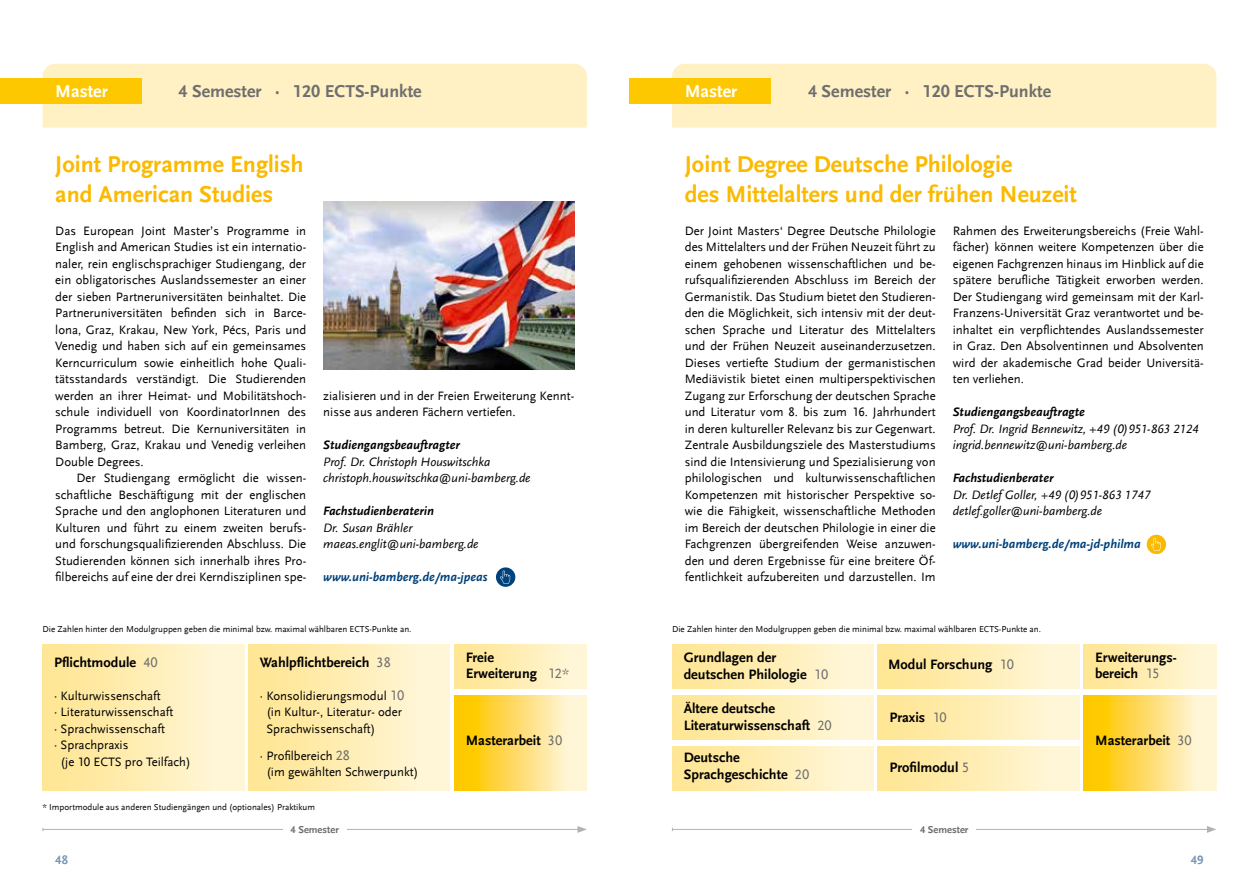
<style>
.page{position:relative;width:1259px;height:893px;background:#fff}
.page>*{position:absolute;margin:0;border:0;box-sizing:border-box;transform-origin:0 0}
.t1{font:700 24px/30px "UB Scala Sans";color:#fbb900}
.t2{font:700 18px "UB Scala Sans";color:#6e6e6e}
.t3{font:700 18px "UB Scala Sans";color:#fff}
.t4{font:700 14.25px/16.5px "UB Scala Sans";color:#000}
.t5{font:12.75px/16.5px "UB Scala Sans";color:#000;text-align:justify}
.t6{font:italic 12.75px/16.5px "UB Scala Sans";color:#000}
.t7{font:italic 700 12.75px "UB Scala Sans";color:#000}
.t8{font:italic 700 12.75px "UB Scala Sans";color:#00427b}
.t9{font:700 12.75px "UB Scala Sans";color:#7696b8}
.t10{font:700 10.5px "UB Scala Sans";color:#6e6e6e}
.t11{font:9px "UB Scala Sans";color:#000}
.s1{font-weight:400;color:#6e6e6e}
.s2{font-size:14.25px;color:#6e6e6e}
</style>
<div class="page">
<div style="left:43px;top:64px;width:544px;height:64px;background:#fff1c4"></div>
<div style="left:672px;top:64px;width:544px;height:64px;background:#fff1c4"></div>
<div style="left:0;top:79px;width:141px;height:25px;background:#fec800"></div>
<div style="left:629px;top:79px;width:142px;height:25px;background:#fec800"></div>
<hr style="left:43px;top:829px;width:537px;height:1px;background:#b1b2b3">
<svg style="left:577px;top:826px;width:10px;height:7px"></svg>
<div style="left:283px;top:825px;width:64px;height:9px;background:#fff"></div>
<hr style="left:672px;top:829px;width:537px;height:1px;background:#b1b2b3">
<svg style="left:1207px;top:826px;width:9px;height:7px"></svg>
<div style="left:912px;top:825px;width:64px;height:9px;background:#fff"></div>
<div style="left:1083px;top:644px;width:133px;height:45px;background:linear-gradient(to right,#ffe58f,#fff7dd)"></div>
<div style="left:672px;top:746px;width:201px;height:45px;background:linear-gradient(to right,#ffe590,#fff7dd)"></div>
<div style="left:878px;top:746px;width:201px;height:45px;background:linear-gradient(to right,#ffe590,#fff7dd)"></div>
<svg style="left:1083px;top:695px;width:133px;height:96px"></svg>
<div style="left:672px;top:695px;width:201px;height:45px;background:linear-gradient(to right,#ffe590,#fff7dd)"></div>
<div style="left:672px;top:644px;width:201px;height:45px;background:linear-gradient(to right,#ffe590,#fff7dd)"></div>
<div style="left:878px;top:695px;width:201px;height:45px;background:linear-gradient(to right,#ffe590,#fff7dd)"></div>
<div style="left:878px;top:644px;width:201px;height:45px;background:linear-gradient(to right,#ffe590,#fff7dd)"></div>
<img style="left:323px;top:201px;width:251px;height:169px">
<svg style="left:496px;top:567px;width:19px;height:20px"></svg>
<svg style="left:500px;top:571px;width:10px;height:12px"></svg>
<svg style="left:1146px;top:535px;width:20px;height:19px"></svg>
<svg style="left:1150px;top:538px;width:11px;height:13px"></svg>
<div style="left:454px;top:644px;width:133px;height:45px;background:linear-gradient(to right,#ffe58f,#fff7dd)"></div>
<svg style="left:454px;top:695px;width:133px;height:96px"></svg>
<div style="left:43px;top:644px;width:201px;height:147px;background:linear-gradient(to right,#ffe590,#fff7dd)"></div>
<div style="left:248px;top:644px;width:202px;height:147px;background:linear-gradient(to right,#ffe590,#fff7dd)"></div>
<h2 class="t3" style="left:55px;top:81px;width:54px">Master</h2>
<h2 class="t2" style="left:179px;top:81px;width:244px">4 Semester · 120 ECTS-Punkte</h2>
<h2 class="t3" style="left:685px;top:81px;width:54px">Master</h2>
<h2 class="t2" style="left:808px;top:81px;width:244px">4 Semester · 120 ECTS-Punkte</h2>
<h1 class="t1" style="left:55px;top:149px;width:250px">Joint Programme English and American Studies</h1>
<h1 class="t1" style="left:685px;top:149px;width:394px">Joint Degree Deutsche Philologie<br>des Mittelalters und der frühen Neuzeit</h1>
<p class="t5" style="left:55px;top:222px;width:252px">Das European Joint Master’s Programme in English and American Studies ist ein internatio&shy;naler, rein englischsprachiger Studiengang, der ein obligatorisches Auslandssemester an einer der sieben Partneruniversitäten beinhaltet. Die Partneruniversitäten befinden sich in Barce&shy;lona, Graz, Krakau, New York, Pécs, Paris und Venedig und haben sich auf ein gemeinsames Kerncurriculum sowie einheitlich hohe Quali&shy;tätsstandards verständigt. Die Studierenden werden an ihrer Heimat- und Mobilitätshoch&shy;schule individuell von KoordinatorInnen des Programms betreut. Die Kernuniversitäten in Bamberg, Graz, Krakau und Venedig verleihen Double Degrees.</p>
<p class="t5" style="left:55px;top:470px;width:252px;text-indent:21px">Der Studiengang ermöglicht die wissen&shy;schaftliche Beschäftigung mit der englischen Sprache und den anglophonen Literaturen und Kulturen und führt zu einem zweiten berufs&shy;und forschungsqualifizierenden Abschluss. Die Studierenden können sich innerhalb ihres Pro&shy;filbereichs auf eine der drei Kerndisziplinen spe-</p>
<p class="t5" style="left:323px;top:387px;width:252px">zialisieren und in der Freien Erweiterung Kennt&shy;nisse aus anderen Fächern vertiefen.</p>
<p class="t7" style="left:323px;top:437px;width:138px">Studiengangsbeauftragter</p>
<p class="t6" style="left:323px;top:453px;width:209px">Prof. Dr. Christoph Houswitschka christoph.houswitschka@uni-bamberg.de</p>
<p class="t7" style="left:323px;top:503px;width:112px">Fachstudienberaterin</p>
<p class="t6" style="left:323px;top:519px;width:157px">Dr. Susan Brähler maeas.englit@uni-bamberg.de</p>
<p class="t8" style="left:323px;top:569px;width:166px">www.uni-bamberg.de/ma-jpeas</p>
<p class="t11" style="left:43px;top:623px;width:370px">Die Zahlen hinter den Modulgruppen geben die minimal bzw. maximal wählbaren ECTS-Punkte an.</p>
<p class="t4" style="left:54px;top:654px;width:105px">Pflichtmodule <span class="s1">40</span></p>
<p class="t5" style="left:54px;top:687px;width:108px">· Kulturwissenschaft</p>
<p class="t5" style="left:54px;top:704px;width:121px">· Literaturwissenschaft</p>
<p class="t5" style="left:54px;top:720px;width:112px">· Sprachwissenschaft</p>
<p class="t5" style="left:54px;top:737px;width:76px">· Sprachpraxis</p>
<p class="t5" style="left:61px;top:753px;width:132px">(je 10 ECTS pro Teilfach)</p>
<p class="t4" style="left:260px;top:654px;width:132px">Wahlpflichtbereich <span class="s1">38</span></p>
<p class="t5" style="left:266px;top:687px;width:139px;text-align:left;text-indent:-6px">· Konsolidierungsmodul <span class="s2">10 </span>(in Kultur-, Literatur- oder<br>Sprachwissenschaft)</p>
<p class="t5" style="left:266px;top:747px;width:153px;text-indent:-6px">· Profilbereich <span class="s2">28<br></span>(im gewählten Schwerpunkt)</p>
<p class="t11" style="left:43px;top:802px;width:274px">* Importmodule aus anderen Studiengängen und (optionales) Praktikum</p>
<p class="t4" style="left:466px;top:649px;width:105px">Freie<br>Erweiterung <span class="s1">12*</span></p>
<p class="t4" style="left:466px;top:732px;width:98px">Masterarbeit <span class="s1">30</span></p>
<p class="t5" style="left:685px;top:222px;width:252px">Der Joint Masters‘ Degree Deutsche Philologie des Mittelalters und der Frühen Neuzeit führt zu einem gehobenen wissenschaftlichen und be&shy;rufsqualifizierenden Abschluss im Bereich der Germanistik. Das Studium bietet den Studieren&shy;den die Möglichkeit, sich intensiv mit der deut&shy;schen Sprache und Literatur des Mittelalters und der Frühen Neuzeit auseinanderzusetzen.<br>Dieses vertiefte Studium der germanistischen Mediävistik bietet einen multiperspektivischen Zugang zur Erforschung der deutschen Sprache und Literatur vom 8. bis zum 16. Jahrhundert in deren kultureller Relevanz bis zur Gegenwart.<br>Zentrale Ausbildungsziele des Masterstudiums sind die Intensivierung und Spezialisierung von philologischen und kulturwissenschaftlichen Kompetenzen mit historischer Perspektive so&shy;wie die Fähigkeit, wissenschaftliche Methoden im Bereich der deutschen Philologie in einer die Fachgrenzen übergreifenden Weise anzuwen&shy;den und deren Ergebnisse für eine breitere Öf&shy;fentlichkeit aufzubereiten und darzustellen. Im</p>
<p class="t5" style="left:952px;top:222px;width:252px">Rahmen des Erweiterungsbereichs (Freie Wahl&shy;fächer) können weitere Kompetenzen über die eigenen Fachgrenzen hinaus im Hinblick auf die spätere berufliche Tätigkeit erworben werden.<br>Der Studiengang wird gemeinsam mit der Karl-Franzens-Universität Graz verantwortet und be&shy;inhaltet ein verpflichtendes Auslandssemester in Graz. Den Absolventinnen und Absolventen wird der akademische Grad beider Universitä&shy;ten verliehen.</p>
<p class="t7" style="left:952px;top:404px;width:134px">Studiengangsbeauftragte</p>
<p class="t6" style="left:952px;top:420px;width:247px">Prof. Dr. Ingrid Bennewitz, +49 (0)951-863 2124 ingrid.bennewitz@uni-bamberg.de</p>
<p class="t7" style="left:952px;top:470px;width:102px">Fachstudienberater</p>
<p class="t6" style="left:952px;top:486px;width:199px">Dr. Detlef Goller, +49 (0)951-863 1747 detlef.goller@uni-bamberg.de</p>
<p class="t8" style="left:952px;top:536px;width:189px">www.uni-bamberg.de/ma-jd-philma</p>
<p class="t11" style="left:672px;top:623px;width:370px">Die Zahlen hinter den Modulgruppen geben die minimal bzw. maximal wählbaren ECTS-Punkte an.</p>
<p class="t4" style="left:683px;top:649px;width:146px">Grundlagen der deutschen Philologie <span class="s1">10</span></p>
<p class="t4" style="left:888px;top:656px;width:127px">Modul Forschung <span class="s1">10</span></p>
<p class="t4" style="left:683px;top:700px;width:150px">Ältere deutsche<br>Literaturwissenschaft <span class="s1">20</span></p>
<p class="t4" style="left:889px;top:709px;width:59px">Praxis <span class="s1">10</span></p>
<p class="t4" style="left:684px;top:749px;width:127px">Deutsche<br>Sprachgeschichte <span class="s1">20</span></p>
<p class="t4" style="left:889px;top:759px;width:81px">Profilmodul <span class="s1">5</span></p>
<p class="t4" style="left:1095px;top:649px;width:83px">Erweiterungs&shy;bereich <span class="s1">15</span></p>
<p class="t4" style="left:1095px;top:732px;width:98px">Masterarbeit <span class="s1">30</span></p>
<p class="t10" style="left:290px;top:823px;width:50px">4 Semester</p>
<p class="t10" style="left:920px;top:823px;width:50px">4 Semester</p>
<p class="t9" style="left:55px;top:852px;width:14px">48</p>
<p class="t9" style="left:1191px;top:852px;width:14px">49</p>
</div>
